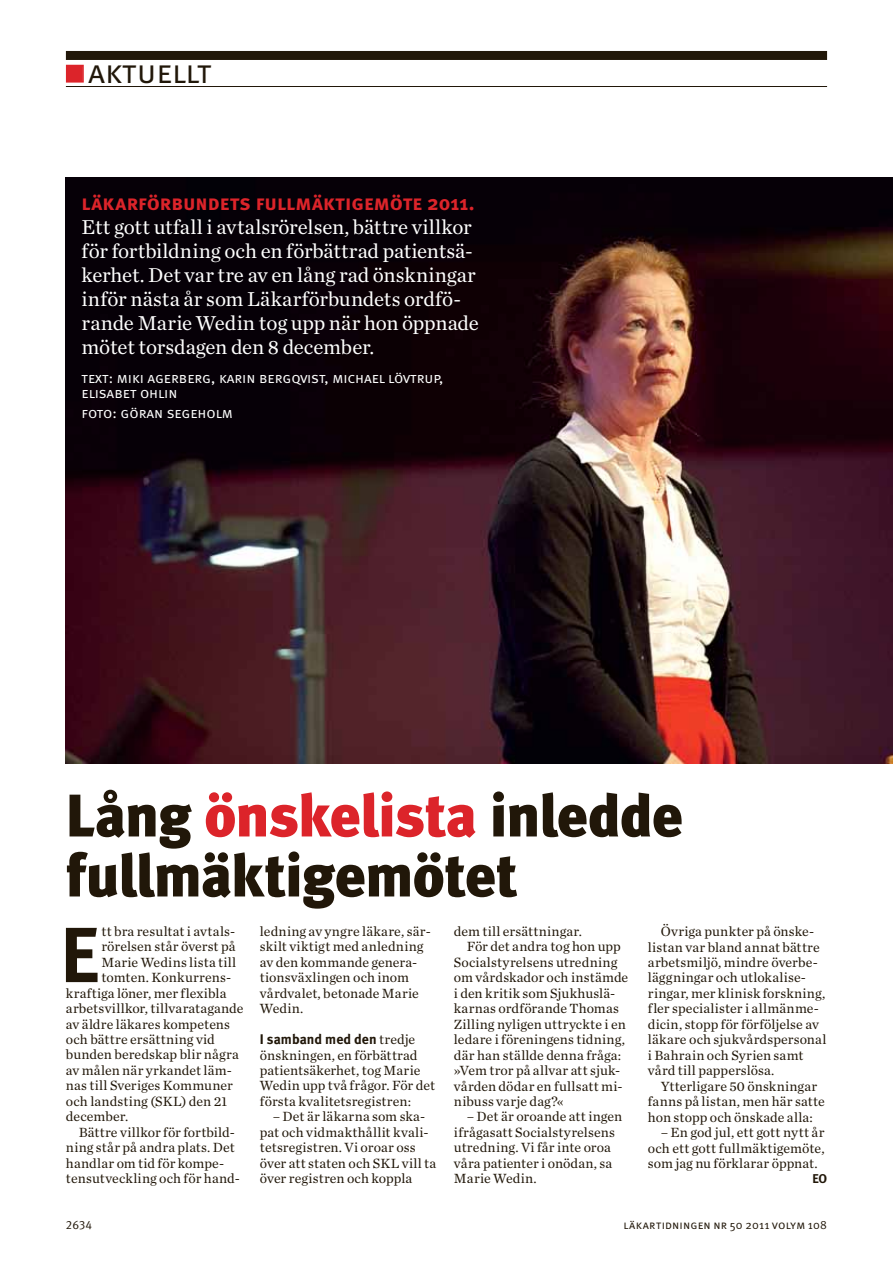
<style>
.page{position:relative;width:893px;height:1263px;background:#fff}
.page>*{position:absolute;margin:0;border:0;box-sizing:border-box;transform-origin:0 0}
.t1{font:78px "Meta LT Bold";color:#211709}
.t2{font:60px/60px "Meta LT Black";letter-spacing:-.015em;color:#211709}
.t3{font:33px "Meta LT Normal Small Caps";color:#211709}
.t4{font:21px/24px "Chronicle LT Text";letter-spacing:-.005em;color:#fff}
.t5{font:21px "Meta LT Bold Small Caps";letter-spacing:.01em;color:#dc242a}
.t6{font:15px/15.5px "Meta LT Normal Small Caps";color:#fff}
.t7{font:13.95px/15.5px "Chronicle LT Text";letter-spacing:.01em;color:#211709}
.t8{font:13.95px "Meta LT Bold";letter-spacing:.005em;color:#211709}
.t9{font:12.75px "Meta LT Bold";color:#211709}
.t10{font:12px "Meta LT Normal Small Caps";letter-spacing:.015em;color:#211709}
.t11{font:12px "Meta LT Normal Utilities";color:#211709}
.s1{color:#dc242a}
.s2{font-family:"Chronicle LT Text"}
</style>
<div class="page">
<div style="left:66px;top:51px;width:761px;height:9px;background:#211709"></div>
<hr style="left:66px;top:86px;width:761px;height:1px;background:#211709">
<div style="left:66px;top:65px;width:18px;height:18px;border:2px solid #dc242a"></div>
<img style="left:66px;top:178px;width:827px;height:585px">
<h3 class="t3" style="left:66px;top:52px;width:147px"><span class="s1">■</span> aktuellt</h3>
<h3 class="t5" style="left:82px;top:191px;width:394px">läkarförbundets fullmäktigemöte 2011.</h3>
<p class="t4" style="left:82px;top:215px;width:399px">Ett gott utfall i avtalsrörelsen, bättre villkor för fortbildning och en förbättrad patientsä&shy;kerhet. Det var tre av en lång rad önskningar inför nästa år som Läkarförbundets ordfö&shy;rande Marie Wedin tog upp när hon öppnade mötet torsdagen den 8 december.</p>
<p class="t6" style="left:82px;top:370px;width:363px">text: miki agerberg, karin bergqvist, michael lövtrup, elisabet ohlin</p>
<p class="t6" style="left:82px;top:405px;width:153px">foto: göran segeholm</p>
<h2 class="t2" style="left:66px;top:785px;width:619px">Lång <span class="s1">önskelista</span> inledde fullmäktigemötet</h2>
<h1 class="t1" style="left:60px;top:909px;width:40px">E</h1>
<p class="t7" style="left:101px;top:923px;width:135px">tt bra resultat i avtals-</p>
<p class="t7" style="left:101px;top:939px;width:136px">rörelsen står överst på</p>
<p class="t7" style="left:101px;top:954px;width:136px">Marie Wedins lista till</p>
<p class="t7" style="left:101px;top:969px;width:131px">tomten. Konkurrens-</p>
<p class="t7" style="left:66px;top:985px;width:162px">kraftiga löner, mer flexibla</p>
<p class="t7" style="left:66px;top:1000px;width:179px">arbetsvillkor, tillvaratagande</p>
<p class="t7" style="left:66px;top:1016px;width:166px">av äldre läkares kompetens</p>
<p class="t7" style="left:66px;top:1031px;width:150px">och bättre ersättning vid</p>
<p class="t7" style="left:66px;top:1047px;width:174px">bunden beredskap blir några</p>
<p class="t7" style="left:66px;top:1062px;width:168px">av målen när yrkandet läm-</p>
<p class="t7" style="left:66px;top:1078px;width:168px">nas till Sveriges Kommuner</p>
<p class="t7" style="left:66px;top:1093px;width:163px">och landsting (SKL) den 21</p>
<p class="t7" style="left:66px;top:1109px;width:64px">december.</p>
<p class="t7" style="left:79px;top:1124px;width:158px">Bättre villkor för fortbild-</p>
<p class="t7" style="left:66px;top:1140px;width:170px">ning står på andra plats. Det</p>
<p class="t7" style="left:66px;top:1155px;width:160px">handlar om tid för kompe-</p>
<p class="t7" style="left:66px;top:1170px;width:175px">tensutveckling och för hand-</p>
<p class="t7" style="left:260px;top:923px;width:172px">ledning av yngre läkare, sär&shy;skilt viktigt med anledning av den kommande genera&shy;tionsväxlingen och inom vårdvalet, betonade Marie<br>Wedin.</p>
<p class="t8" style="left:260px;top:1031px;width:157px">I samband med den <span class="s2">tredje</span></p>
<p class="t7" style="left:260px;top:1047px;width:177px">önskningen, en förbättrad patientsäkerhet, tog Marie<br>Wedin upp två frågor. För det första kvalitetsregistren:</p>
<p class="t7" style="left:260px;top:1109px;width:178px;text-indent:13px">– Det är läkarna som ska&shy;pat och vidmakthållit kvali&shy;tetsregistren. Vi oroar oss över att staten och SKL vill ta över registren och koppla</p>
<p class="t7" style="left:454px;top:923px;width:130px">dem till ersättningar.</p>
<p class="t7" style="left:467px;top:939px;width:156px">För det andra tog hon upp</p>
<p class="t7" style="left:454px;top:954px;width:165px">Socialstyrelsens utredning</p>
<p class="t7" style="left:454px;top:970px;width:176px">om vårdskador och instämde</p>
<p class="t7" style="left:454px;top:985px;width:163px">i den kritik som Sjukhuslä-</p>
<p class="t7" style="left:454px;top:1001px;width:167px">karnas ordförande Thomas</p>
<p class="t7" style="left:454px;top:1016px;width:173px">Zilling nyligen uttryckte i en</p>
<p class="t7" style="left:454px;top:1032px;width:173px">ledare i föreningens tidning,</p>
<p class="t7" style="left:454px;top:1047px;width:169px">där han ställde denna fråga:</p>
<p class="t7" style="left:454px;top:1062px;width:168px">»Vem tror på allvar att sjuk-</p>
<p class="t7" style="left:454px;top:1078px;width:170px">vården dödar en fullsatt mi-</p>
<p class="t7" style="left:454px;top:1093px;width:112px">nibuss varje dag?«</p>
<p class="t7" style="left:454px;top:1109px;width:170px;text-indent:13px">– Det är oroande att ingen ifrågasatt Socialstyrelsens utredning. Vi får inte oroa våra patienter i onödan, sa<br>Marie Wedin.</p>
<p class="t7" style="left:648px;top:923px;width:180px;text-indent:13px">Övriga punkter på önske&shy;listan var bland annat bättre arbetsmiljö, mindre överbe&shy;läggningar och utlokalise&shy;ringar, mer klinisk forskning, fler specialister i allmänme&shy;dicin, stopp för förföljelse av läkare och sjukvårdspersonal i Bahrain och Syrien samt vård till papperslösa.</p>
<p class="t7" style="left:648px;top:1078px;width:179px;text-indent:13px">Ytterligare 50 önskningar fanns på listan, men här satte hon stopp och önskade alla:</p>
<p class="t7" style="left:648px;top:1124px;width:178px;text-align:justify;text-indent:13px">– En god jul, ett gott nytt år och ett gott fullmäktigemöte, som jag nu förklarar öppnat.</p>
<p class="t9" style="left:812px;top:1171px;width:16px">EO</p>
<p class="t11" style="left:66px;top:1218px;width:28px">2634</p>
<p class="t10" style="left:623px;top:1218px;width:205px">läkartidningen nr 50 2011 volym 108</p>
</div>
